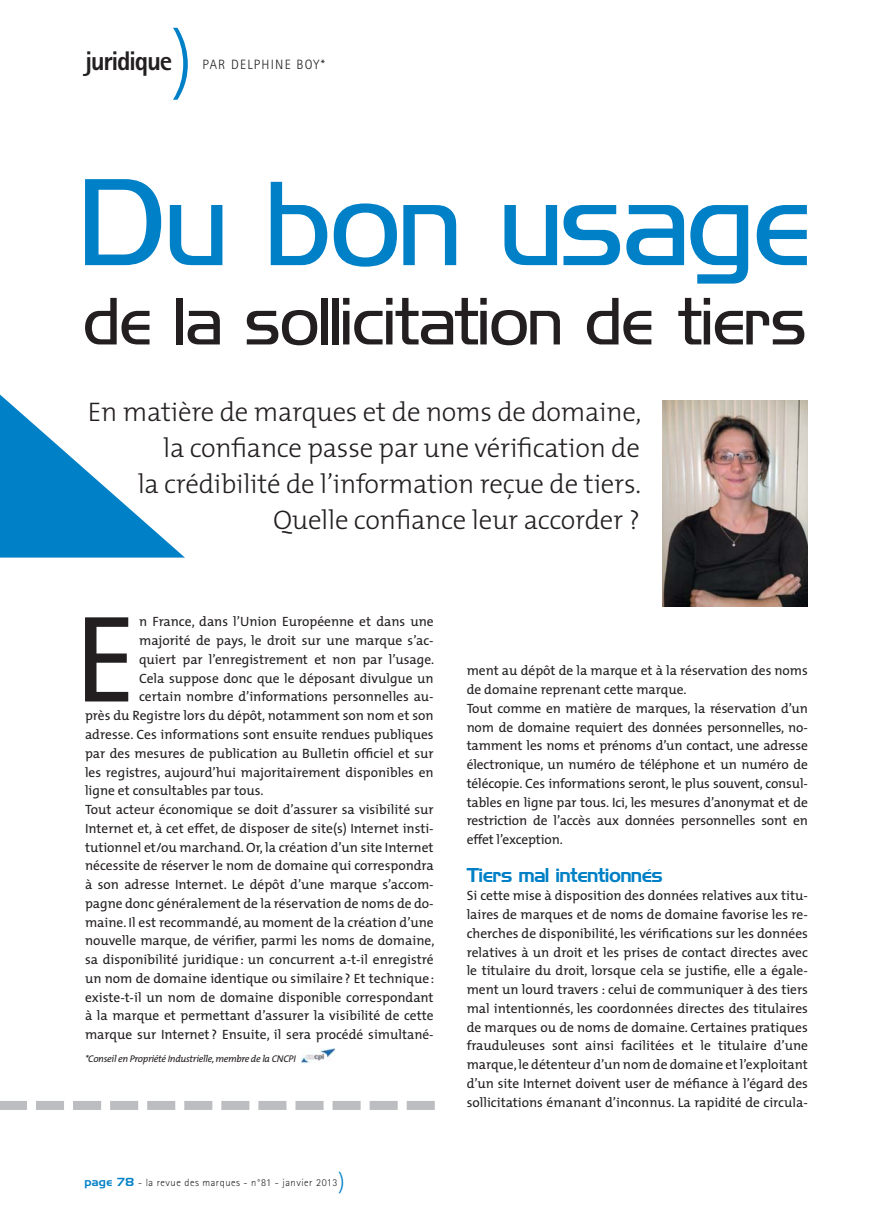
<style>
.page{position:relative;width:893px;height:1212px;background:#fff}
.page>*{position:absolute;margin:0;border:0;box-sizing:border-box;transform-origin:0 0}
.t1{font:124.65px "The Mix";color:#231f20}
.t2{font:110.55px "Hancock Park Light Laser";color:#0080c6}
.t3{font:300 75px "The Mix";color:#0080c6}
.t4{font:61.8px "Hancock Park Light Laser";color:#231f20}
.t5{font:300 27px/36px "The Mix";letter-spacing:-.01em;color:#231f20;text-align:right}
.t6{font:800 27px "Rotis Sans Serif";letter-spacing:-.05em;color:#231f20}
.t7{font:18px "Hancock Park Laser";color:#0080c6}
.t8{font:13.5px/18.8px "The Mix";color:#231f20}
.t9{font:300 13.5px "Rotis Sans Serif";letter-spacing:.09em;color:#231f20}
.t10{font:300 10.5px "Rotis Sans Serif";letter-spacing:.05em;color:#231f20}
.t11{font:italic 9.75px "The Mix";letter-spacing:-.03em;color:#231f20}
.s1{font-family:"Hancock Park Laser";font-weight:400;color:#0080c6}
.s2{font-family:"The Mix";font-size:22.5px;color:#0080c6}
</style>
<div class="page">
<svg style="left:0;top:1101px;width:435px;height:9px"></svg>
<img style="left:301px;top:1049px;width:34px;height:14px">
<svg style="left:0;top:394px;width:185px;height:164px"></svg>
<img style="left:663px;top:401px;width:145px;height:205px">
<h3 class="t3" style="left:171px;top:15px;width:24px">)</h3>
<h3 class="t6" style="left:85px;top:52px;width:89px">juridique</h3>
<p class="t9" style="left:202px;top:60px;width:124px">PAR DELPHINE BOY*</p>
<h2 class="t2" style="left:85px;top:182px;width:730px">Du bon usage</h2>
<h3 class="t4" style="left:85px;top:298px;width:724px">de la sollicitation de tiers</h3>
<h3 class="t5" style="left:88px;top:393px;width:555px">En matière de marques et de noms de domaine, la confiance passe par une vérification de<br>la crédibilité de l’information reçue de tiers.<br>Quelle confiance leur accorder ?</h3>
<h1 class="t1" style="left:74px;top:607px;width:64px">E</h1>
<p class="t8" style="left:139px;top:613px;width:296px">n France, dans l’Union Européenne et dans une</p>
<p class="t8" style="left:139px;top:632px;width:296px">majorité de pays, le droit sur une marque s’ac-</p>
<p class="t8" style="left:139px;top:651px;width:297px">quiert par l’enregistrement et non par l’usage.</p>
<p class="t8" style="left:139px;top:670px;width:296px">Cela suppose donc que le déposant divulgue un</p>
<p class="t8" style="left:139px;top:688px;width:296px">certain nombre d’informations personnelles au-</p>
<p class="t8" style="left:85px;top:707px;width:350px">près du Registre lors du dépôt, notamment son nom et son</p>
<p class="t8" style="left:85px;top:726px;width:350px">adresse. Ces informations sont ensuite rendues publiques</p>
<p class="t8" style="left:85px;top:745px;width:350px">par des mesures de publication au Bulletin officiel et sur</p>
<p class="t8" style="left:85px;top:763px;width:350px">les registres, aujourd’hui majoritairement disponibles en</p>
<p class="t8" style="left:85px;top:782px;width:180px">ligne et consultables par tous.</p>
<p class="t8" style="left:85px;top:801px;width:350px">Tout acteur économique se doit d’assurer sa visibilité sur</p>
<p class="t8" style="left:85px;top:820px;width:350px">Internet et, à cet effet, de disposer de site(s) Internet insti-</p>
<p class="t8" style="left:85px;top:838px;width:350px">tutionnel et/ou marchand. Or, la création d’un site Internet</p>
<p class="t8" style="left:85px;top:857px;width:350px">nécessite de réserver le nom de domaine qui correspondra</p>
<p class="t8" style="left:85px;top:876px;width:350px">à son adresse Internet. Le dépôt d’une marque s’accom-</p>
<p class="t8" style="left:85px;top:895px;width:350px">pagne donc généralement de la réservation de noms de do-</p>
<p class="t8" style="left:85px;top:913px;width:350px">maine. Il est recommandé, au moment de la création d’une</p>
<p class="t8" style="left:85px;top:932px;width:351px">nouvelle marque, de vérifier, parmi les noms de domaine,</p>
<p class="t8" style="left:85px;top:951px;width:350px">sa disponibilité juridique : un concurrent a-t-il enregistré</p>
<p class="t8" style="left:85px;top:970px;width:351px">un nom de domaine identique ou similaire ? Et technique :</p>
<p class="t8" style="left:85px;top:988px;width:350px">existe-t-il un nom de domaine disponible correspondant</p>
<p class="t8" style="left:85px;top:1007px;width:350px">à la marque et permettant d’assurer la visibilité de cette</p>
<p class="t8" style="left:85px;top:1026px;width:350px">marque sur Internet ? Ensuite, il sera procédé simultané-</p>
<p class="t11" style="left:85px;top:1054px;width:212px">*Conseil en Propriété Industrielle, membre de la CNCPI</p>
<p class="t10" style="left:85px;top:1179px;width:261px"><span class="s1">page 78</span> - la revue des marques - n°81 - janvier 2013<span class="s2">)</span></p>
<p class="t8" style="left:467px;top:662px;width:343px">ment au dépôt de la marque et à la réservation des noms de domaine reprenant cette marque.<br>Tout comme en matière de marques, la réservation d’un nom de domaine requiert des données personnelles, no&shy;tamment les noms et prénoms d’un contact, une adresse électronique, un numéro de téléphone et un numéro de télécopie. Ces informations seront, le plus souvent, consul&shy;tables en ligne par tous. Ici, les mesures d’anonymat et de restriction de l’accès aux données personnelles sont en effet l’exception.</p>
<h3 class="t7" style="left:467px;top:868px;width:198px">Tiers mal intentionnés</h3>
<p class="t8" style="left:467px;top:887px;width:343px;text-align:justify">Si cette mise à disposition des données relatives aux titu&shy;laires de marques et de noms de domaine favorise les re&shy;cherches de disponibilité, les vérifications sur les données relatives à un droit et les prises de contact directes avec le titulaire du droit, lorsque cela se justifie, elle a égale&shy;ment un lourd travers : celui de communiquer à des tiers mal intentionnés, les coordonnées directes des titulaires de marques ou de noms de domaine. Certaines pratiques frauduleuses sont ainsi facilitées et le titulaire d’une marque, le détenteur d’un nom de domaine et l’exploitant d’un site Internet doivent user de méfiance à l’égard des sollicitations émanant d’inconnus. La rapidité de circula-</p>
</div>
